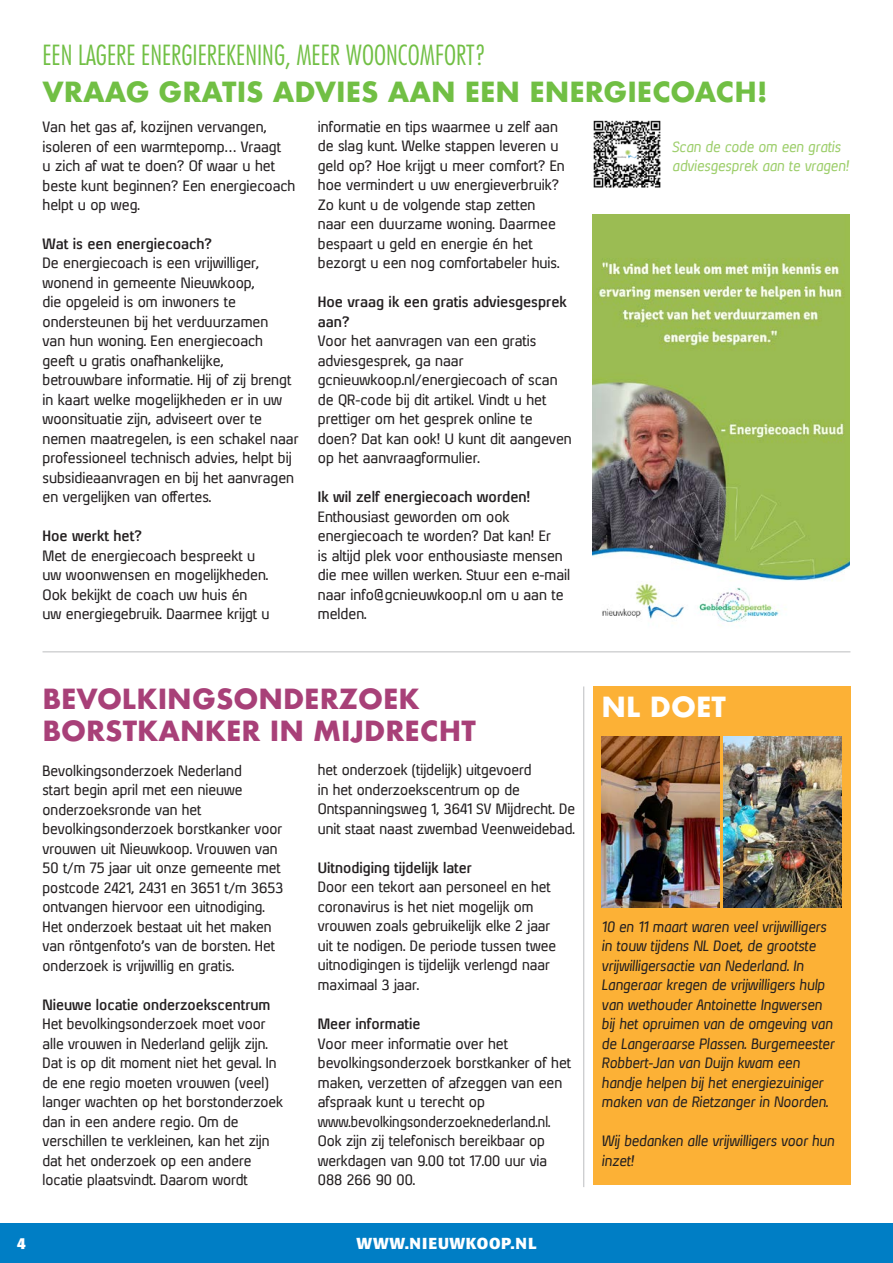
<style>
.page{position:relative;width:893px;height:1263px;background:#fff}
.page>*{position:absolute;margin:0;border:0;box-sizing:border-box;transform-origin:0 0}
.t1{font:700 27px/32.4px "Futura";color:#a84078}
.t2{font:300 condensed 27px "Futura";color:#71bf44}
.t3{font:700 27px "Futura";color:#71bf44}
.t4{font:700 27px "Futura";color:#fff}
.t5{font:700 15.75px "Formata";letter-spacing:.05em;color:#fff}
.t6{font:14.25px/19.5px "Xenu";color:#231f20}
.t7{font:italic 14.25px/19.5px "Xenu";color:#231f20}
.t8{font:700 14.25px/19.5px "Xenu";color:#231f20}
.t9{font:italic 14.25px/19.5px "Xenu";color:#9dce6b}
</style>
<div class="page">
<div style="left:593px;top:686px;width:257px;height:499px;background:#fcb136"></div>
<img style="left:602px;top:737px;width:118px;height:171px">
<img style="left:724px;top:737px;width:118px;height:171px">
<hr style="left:43px;top:651px;width:807px;height:1px;background:#bcbdc0">
<hr style="left:583px;top:686px;width:1px;height:501px;background:#bcbdc0">
<img style="left:592px;top:214px;width:258px;height:408px">
<img style="left:593px;top:120px;width:68px;height:68px">
<div style="left:0;top:1224px;width:893px;height:39px;background:#007ec5"></div>
<h1 class="t2" style="left:43px;top:38px;width:445px">EEN LAGERE ENERGIEREKENING, MEER WOONCOMFORT?</h1>
<h1 class="t3" style="left:43px;top:72px;width:726px">VRAAG GRATIS ADVIES AAN EEN ENERGIECOACH!</h1>
<p class="t6" style="left:43px;top:117px;width:254px">Van het gas af, kozijnen vervangen, isoleren of een warmtepomp… Vraagt<br>u zich af wat te doen? Of waar u het beste kunt beginnen? Een energiecoach helpt u op weg.</p>
<p class="t8" style="left:43px;top:234px;width:171px">Wat is een energiecoach?</p>
<p class="t6" style="left:43px;top:253px;width:257px">De energiecoach is een vrijwilliger, wonend in gemeente Nieuwkoop,<br>die opgeleid is om inwoners te ondersteunen bij het verduurzamen<br>van hun woning. Een energiecoach geeft u gratis onafhankelijke, betrouwbare informatie. Hij of zij brengt in kaart welke mogelijkheden er in uw woonsituatie zijn, adviseert over te nemen maatregelen, is een schakel naar professioneel technisch advies, helpt bij subsidieaanvragen en bij het aanvragen en vergelijken van offertes.</p>
<p class="t8" style="left:43px;top:526px;width:101px">Hoe werkt het?</p>
<p class="t6" style="left:43px;top:546px;width:229px">Met de energiecoach bespreekt u uw woonwensen en mogelijkheden.<br>Ook bekijkt de coach uw huis én uw energiegebruik. Daarmee krijgt u</p>
<p class="t6" style="left:318px;top:117px;width:249px">informatie en tips waarmee u zelf aan de slag kunt. Welke stappen leveren u geld op? Hoe krijgt u meer comfort? En hoe vermindert u uw energieverbruik?<br>Zo kunt u de volgende stap zetten naar een duurzame woning. Daarmee bespaart u geld en energie én het bezorgt u een nog comfortabeler huis.</p>
<p class="t8" style="left:318px;top:292px;width:250px">Hoe vraag ik een gratis adviesgesprek aan?</p>
<p class="t6" style="left:318px;top:331px;width:255px">Voor het aanvragen van een gratis adviesgesprek, ga naar gcnieuwkoop.nl/energiecoach of scan de QR-code bij dit artikel. Vindt u het prettiger om het gesprek online te doen? Dat kan ook! U kunt dit aangeven op het aanvraagformulier.</p>
<p class="t8" style="left:318px;top:487px;width:214px">Ik wil zelf energiecoach worden!</p>
<p class="t6" style="left:318px;top:507px;width:254px">Enthousiast geworden om ook energiecoach te worden? Dat kan! Er<br>is altijd plek voor enthousiaste mensen die mee willen werken. Stuur een e-mail naar info@gcnieuwkoop.nl om u aan te melden.</p>
<p class="t9" style="left:672px;top:136px;width:178px">Scan de code om een gratis adviesgesprek aan te vragen!</p>
<h1 class="t1" style="left:43px;top:682px;width:435px">BEVOLKINGSONDERZOEK<br>BORSTKANKER IN MIJDRECHT</h1>
<p class="t6" style="left:43px;top:760px;width:242px">Bevolkingsonderzoek Nederland<br>start begin april met een nieuwe onderzoeksronde van het bevolkingsonderzoek borstkanker voor vrouwen uit Nieuwkoop. Vrouwen van 50 t/m 75 jaar uit onze gemeente met postcode 2421, 2431 en 3651 t/m 3653 ontvangen hiervoor een uitnodiging.<br>Het onderzoek bestaat uit het maken van röntgenfoto’s van de borsten. Het onderzoek is vrijwillig en gratis.</p>
<p class="t8" style="left:43px;top:994px;width:229px">Nieuwe locatie onderzoekscentrum</p>
<p class="t6" style="left:43px;top:1014px;width:242px">Het bevolkingsonderzoek moet voor alle vrouwen in Nederland gelijk zijn.<br>Dat is op dit moment niet het geval. In de ene regio moeten vrouwen (veel) langer wachten op het borstonderzoek dan in een andere regio. Om de verschillen te verkleinen, kan het zijn dat het onderzoek op een andere locatie plaatsvindt. Daarom wordt</p>
<p class="t6" style="left:318px;top:760px;width:259px">het onderzoek (tijdelijk) uitgevoerd<br>in het onderzoekscentrum op de Ontspanningsweg 1, 3641 SV Mijdrecht. De unit staat naast zwembad Veenweidebad.</p>
<p class="t8" style="left:318px;top:858px;width:156px">Uitnodiging tijdelijk later</p>
<p class="t6" style="left:318px;top:877px;width:240px">Door een tekort aan personeel en het coronavirus is het niet mogelijk om vrouwen zoals gebruikelijk elke 2 jaar uit te nodigen. De periode tussen twee uitnodigingen is tijdelijk verlengd naar maximaal 3 jaar.</p>
<p class="t8" style="left:318px;top:1014px;width:104px">Meer informatie</p>
<p class="t6" style="left:318px;top:1033px;width:255px">Voor meer informatie over het bevolkingsonderzoek borstkanker of het maken, verzetten of afzeggen van een afspraak kunt u terecht op www.bevolkingsonderzoeknederland.nl.<br>Ook zijn zij telefonisch bereikbaar op werkdagen van 9.00 tot 17.00 uur via<br>088 266 90 00.</p>
<p class="t5" style="left:17px;top:1233px;width:11px">4</p>
<p class="t5" style="left:356px;top:1233px;width:182px">WWW.NIEUWKOOP.NL</p>
<h1 class="t4" style="left:602px;top:688px;width:126px">NL DOET</h1>
<p class="t7" style="left:602px;top:916px;width:234px">10 en 11 maart waren veel vrijwilligers in touw tijdens NL Doet, de grootste vrijwilligersactie van Nederland. In Langeraar kregen de vrijwilligers hulp van wethouder Antoinette Ingwersen bij het opruimen van de omgeving van de Langeraarse Plassen. Burgemeester Robbert-Jan van Duijn kwam een handje helpen bij het energiezuiniger maken van de Rietzanger in Noorden.</p>
<p class="t7" style="left:602px;top:1131px;width:234px">Wij bedanken alle vrijwilligers voor hun inzet!</p>
</div>
